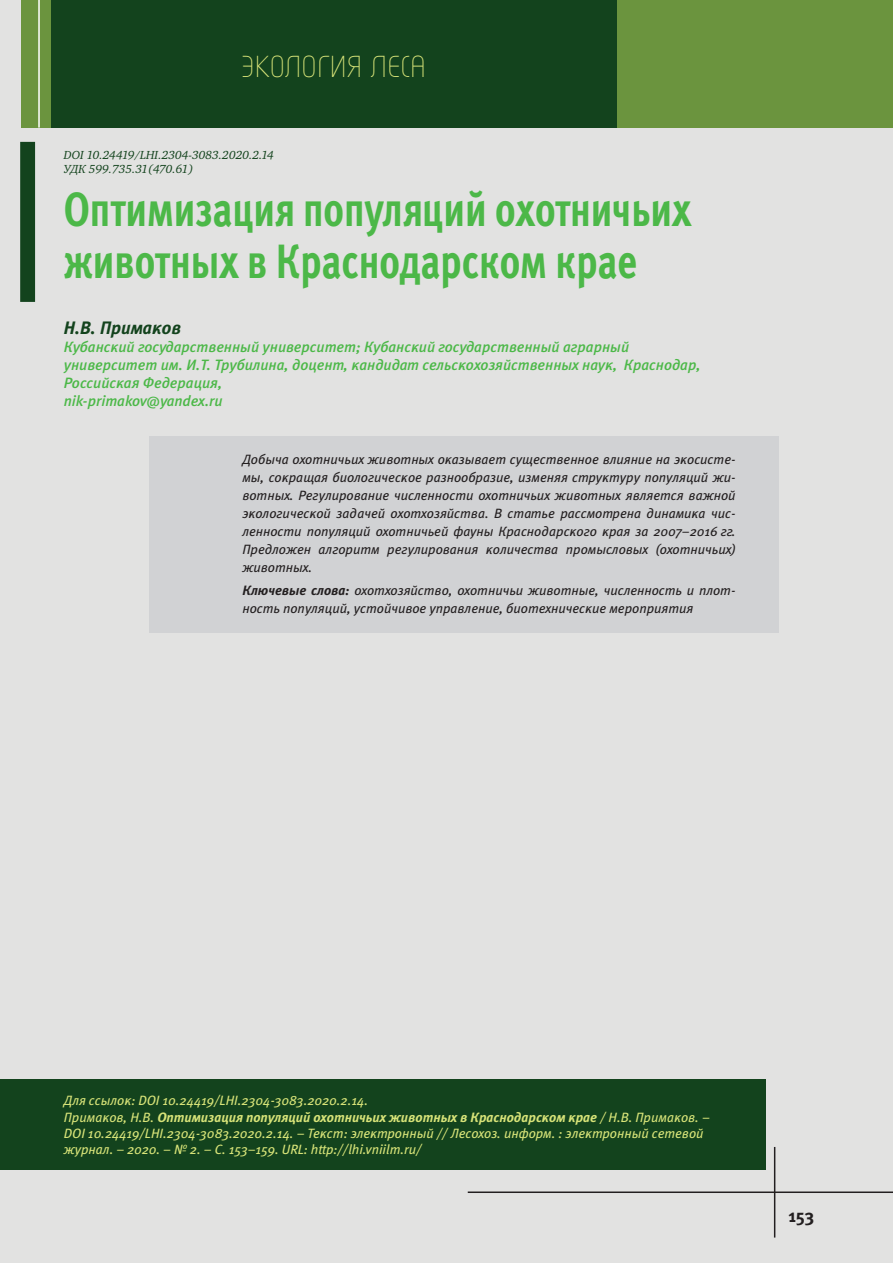
<style>
.page{position:relative;width:893px;height:1263px;background:#e2e2e1}
.page>*{position:absolute;margin:0;border:0;box-sizing:border-box;transform-origin:0 0}
.Zag_1{font:48px/52.5px "Meta Bold LFC";color:#4cb848;scale:.8 1}
.Zag_0{font:36px "Magic C";color:#d7e378}
.Zag_Avtor{font:italic 18px "Meta Bold C";color:#13431d}
.t1{font:18px "Meta Bold C";color:#231f20}
.Zag_Avtor_01{font:italic 15px/18px "Meta Medium C";color:#4cb848}
.Annotaciya{font:italic 13.5px/18px "Meta Book C";color:#231f20;text-align:justify}
.t2{font:italic 13.5px/16.2px "Meta Book C";color:#d7e378}
.UDK{font:italic 12px "Charter C";color:#13431d}
.s1{font-family:"Meta Bold LFC"}
</style>
<div class="page">
<div style="left:21px;top:0;width:872px;height:128px;background:#6b943e"></div>
<div style="left:51px;top:0;width:566px;height:128px;background:#13431d"></div>
<hr style="left:38px;top:0;width:2px;height:128px;background:#fff">
<hr style="left:468px;top:1191px;width:425px;height:2px;background:#231f20">
<hr style="left:774px;top:1147px;width:1px;height:90px;background:#231f20">
<div style="left:20px;top:142px;width:15px;height:160px;background:#13431d"></div>
<div style="left:149px;top:437px;width:629px;height:155px;background:#d1d2d4"></div>
<div style="left:149px;top:567px;width:629px;height:65px;background:#d1d2d4"></div>
<div style="left:0;top:1079px;width:765px;height:90px;background:#13431d"></div>
<p class="Zag_0" style="left:241px;top:50px;width:186px">ЭКОЛОГИЯ ЛЕСА</p>
<p class="UDK" style="left:64px;top:148px;width:212px">DOI 10.24419/LHI.2304-3083.2020.2.14</p>
<p class="UDK" style="left:64px;top:163px;width:131px">УДК 599.735.31(470.61)</p>
<p class="Zag_1" style="left:64px;top:183px;width:786px">Оптимизация популяций охотничьих животных в Краснодарском крае</p>
<p class="Zag_Avtor" style="left:64px;top:317px;width:119px">Н.В. Примаков</p>
<p class="Zag_Avtor_01" style="left:64px;top:338px;width:638px">Кубанский государственный университет; Кубанский государственный аграрный университет им. И.Т. Трубилина, доцент, кандидат сельскохозяйственных наук, Краснодар,<br>Российская Федерация,</p>
<p class="Zag_Avtor_01" style="left:64px;top:392px;width:160px">nik-primakov@yandex.ru</p>
<p class="Annotaciya" style="left:242px;top:451px;width:495px">Добыча охотничьих животных оказывает существенное влияние на экосисте&shy;мы, сокращая биологическое разнообразие, изменяя структуру популяций жи&shy;вотных. Регулирование численности охотничьих животных является важной экологической задачей охотхозяйства. В статье рассмотрена динамика чис&shy;ленности популяций охотничьей фауны Краснодарского края за 2007–2016 гг.<br>Предложен алгоритм регулирования количества промысловых (охотничьих) животных.</p>
<p class="Annotaciya" style="left:242px;top:581px;width:495px"><span class="s1">Ключевые слова:</span> охотхозяйство, охотничьи животные, численность и плот&shy;ность популяций, устойчивое управление, биотехнические мероприятия</p>
<p class="t2" style="left:64px;top:1092px;width:306px">Для ссылок: DOI 10.24419/LHI.2304-3083.2020.2.14.</p>
<p class="t2" style="left:64px;top:1109px;width:648px">Примаков, Н.В. <span class="s1">Оптимизация популяций охотничьих животных в Краснодарском крае</span> / Н.В. Примаков. –<br>DOI 10.24419/LHI.2304-3083.2020.2.14. – Текст: электронный // Лесохоз. информ. : электронный сетевой журнал. – 2020. – № 2. – С. 153–159. URL: http://lhi.vniilm.ru/</p>
<h3 class="t1" style="left:788px;top:1205px;width:27px">153</h3>
</div>
